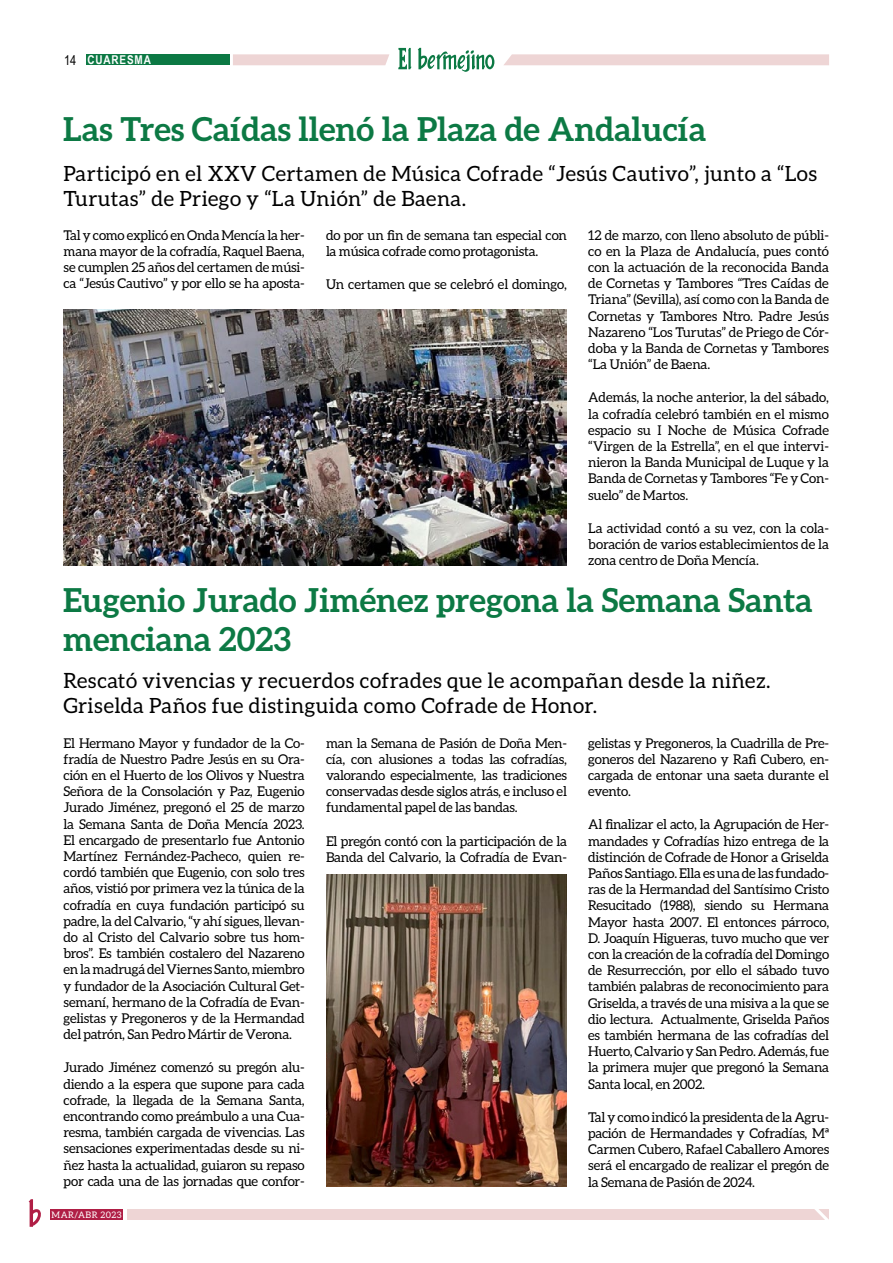
<style>
.page{position:relative;width:893px;height:1263px;background:#fff}
.page>*{position:absolute;margin:0;border:0;box-sizing:border-box;transform-origin:0 0}
.t1{font:700 33px/39.6px "Aleo";color:#0c7944}
.t2{font:21px/25.2px "Aleo";letter-spacing:.02em;color:#000}
.t3{font:13.5px/16.2px "Aleo";letter-spacing:-.02em;color:#000;text-align:justify}
.t4{font:13.5px "Arial Narrow";color:#000}
.t5{font:700 12.15px "Arial Narrow";letter-spacing:.07em;color:#fff}
.t6{font:9px "Aleo";letter-spacing:.05em;color:#fff}
</style>
<div class="page">
<div style="left:128px;top:1209px;width:701px;height:11px;background:#eed5d5"></div>
<svg style="left:814px;top:1209px;width:15px;height:11px"></svg>
<svg style="left:29px;top:1199px;width:12px;height:28px"></svg>
<div style="left:50px;top:1209px;width:73px;height:11px;background:#b01e45"></div>
<svg style="left:504px;top:54px;width:325px;height:11px;background:#eed6d6"></svg>
<svg style="left:233px;top:54px;width:156px;height:11px;background:#eed6d6"></svg>
<svg style="left:398px;top:48px;width:14px;height:21px"></svg>
<svg style="left:418px;top:48px;width:76px;height:24px"></svg>
<img style="left:63px;top:310px;width:504px;height:255px">
<img style="left:326px;top:874px;width:241px;height:312px">
<div style="left:86px;top:54px;width:144px;height:11px;background:#0c7944"></div>
<p class="t4" style="left:64px;top:51px;width:14px">14</p>
<p class="t5" style="left:87px;top:51px;width:65px">CUARESMA</p>
<h1 class="t1" style="left:63px;top:109px;width:645px">Las Tres Caídas llenó la Plaza de Andalucía</h1>
<h2 class="t2" style="left:63px;top:161px;width:755px">Participó en el XXV Certamen de Música Cofrade “Jesús Cautivo”, junto a “Los<br>Turutas” de Priego y “La Unión” de Baena.</h2>
<p class="t3" style="left:64px;top:226px;width:243px">Tal y como explicó en Onda Mencía la her&shy;mana mayor de la cofradía, Raquel Baena, se cumplen 25 años del certamen de músi&shy;ca “Jesús Cautivo” y por ello se ha aposta-</p>
<p class="t3" style="left:326px;top:226px;width:242px">do por un fin de semana tan especial con la música cofrade como protagonista.</p>
<p class="t3" style="left:326px;top:276px;width:242px">Un certamen que se celebró el domingo,</p>
<p class="t3" style="left:588px;top:226px;width:242px">12 de marzo, con lleno absoluto de públi&shy;co en la Plaza de Andalucía, pues contó con la actuación de la reconocida Banda de Cornetas y Tambores “Tres Caídas de Triana” (Sevilla), así como con la Banda de Cornetas y Tambores Ntro. Padre Jesús Nazareno “Los Turutas” de Priego de Cór&shy;doba y la Banda de Cornetas y Tambores “La Unión” de Baena.</p>
<p class="t3" style="left:588px;top:389px;width:242px">Además, la noche anterior, la del sábado, la cofradía celebró también en el mismo espacio su I Noche de Música Cofrade “Virgen de la Estrella”, en el que intervi&shy;nieron la Banda Municipal de Luque y la Banda de Cornetas y Tambores “Fe y Con&shy;suelo” de Martos.</p>
<p class="t3" style="left:588px;top:520px;width:242px">La actividad contó a su vez, con la cola&shy;boración de varios establecimientos de la zona centro de Doña Mencía.</p>
<h1 class="t1" style="left:63px;top:579px;width:751px">Eugenio Jurado Jiménez pregona la Semana Santa menciana 2023</h1>
<h2 class="t2" style="left:63px;top:667px;width:709px">Rescató vivencias y recuerdos cofrades que le acompañan desde la niñez.<br>Griselda Paños fue distinguida como Cofrade de Honor.</h2>
<p class="t3" style="left:64px;top:734px;width:243px">El Hermano Mayor y fundador de la Co&shy;fradía de Nuestro Padre Jesús en su Ora&shy;ción en el Huerto de los Olivos y Nuestra Señora de la Consolación y Paz, Eugenio Jurado Jiménez, pregonó el 25 de marzo la Semana Santa de Doña Mencía 2023.<br>El encargado de presentarlo fue Antonio Martínez Fernández-Pacheco, quien re&shy;cordó también que Eugenio, con solo tres años, vistió por primera vez la túnica de la cofradía en cuya fundación participó su padre, la del Calvario, “y ahí sigues, llevan&shy;do al Cristo del Calvario sobre tus hom&shy;bros”. Es también costalero del Nazareno en la madrugá del Viernes Santo, miembro y fundador de la Asociación Cultural Get&shy;semaní, hermano de la Cofradía de Evan&shy;gelistas y Pregoneros y de la Hermandad del patrón, San Pedro Mártir de Verona.</p>
<p class="t3" style="left:64px;top:1059px;width:243px">Jurado Jiménez comenzó su pregón alu&shy;diendo a la espera que supone para cada cofrade, la llegada de la Semana Santa, encontrando como preámbulo a una Cua&shy;resma, también cargada de vivencias. Las sensaciones experimentadas desde su ni&shy;ñez hasta la actualidad, guiaron su repaso por cada una de las jornadas que confor-</p>
<p class="t6" style="left:52px;top:1210px;width:71px">MAR/ABR 2023</p>
<p class="t3" style="left:326px;top:734px;width:242px">man la Semana de Pasión de Doña Men&shy;cía, con alusiones a todas las cofradías, valorando especialmente, las tradiciones conservadas desde siglos atrás, e incluso el fundamental papel de las bandas.</p>
<p class="t3" style="left:326px;top:832px;width:242px">El pregón contó con la participación de la<br>Banda del Calvario, la Cofradía de Evan-</p>
<p class="t3" style="left:588px;top:734px;width:242px">gelistas y Pregoneros, la Cuadrilla de Pre&shy;goneros del Nazareno y Rafi Cubero, en&shy;cargada de entonar una saeta durante el evento.</p>
<p class="t3" style="left:588px;top:816px;width:242px">Al finalizar el acto, la Agrupación de Her&shy;mandades y Cofradías hizo entrega de la distinción de Cofrade de Honor a Griselda Paños Santiago. Ella es una de las fundado&shy;ras de la Hermandad del Santísimo Cristo Resucitado (1988), siendo su Hermana Mayor hasta 2007. El entonces párroco, D. Joaquín Higueras, tuvo mucho que ver con la creación de la cofradía del Domingo de Resurrección, por ello el sábado tuvo también palabras de reconocimiento para Griselda, a través de una misiva a la que se dio lectura. Actualmente, Griselda Paños es también hermana de las cofradías del Huerto, Calvario y San Pedro. Además, fue la primera mujer que pregonó la Semana Santa local, en 2002.</p>
<p class="t3" style="left:588px;top:1109px;width:242px">Tal y como indicó la presidenta de la Agru&shy;pación de Hermandades y Cofradías, Mª Carmen Cubero, Rafael Caballero Amores será el encargado de realizar el pregón de la Semana de Pasión de 2024.</p>
</div>
